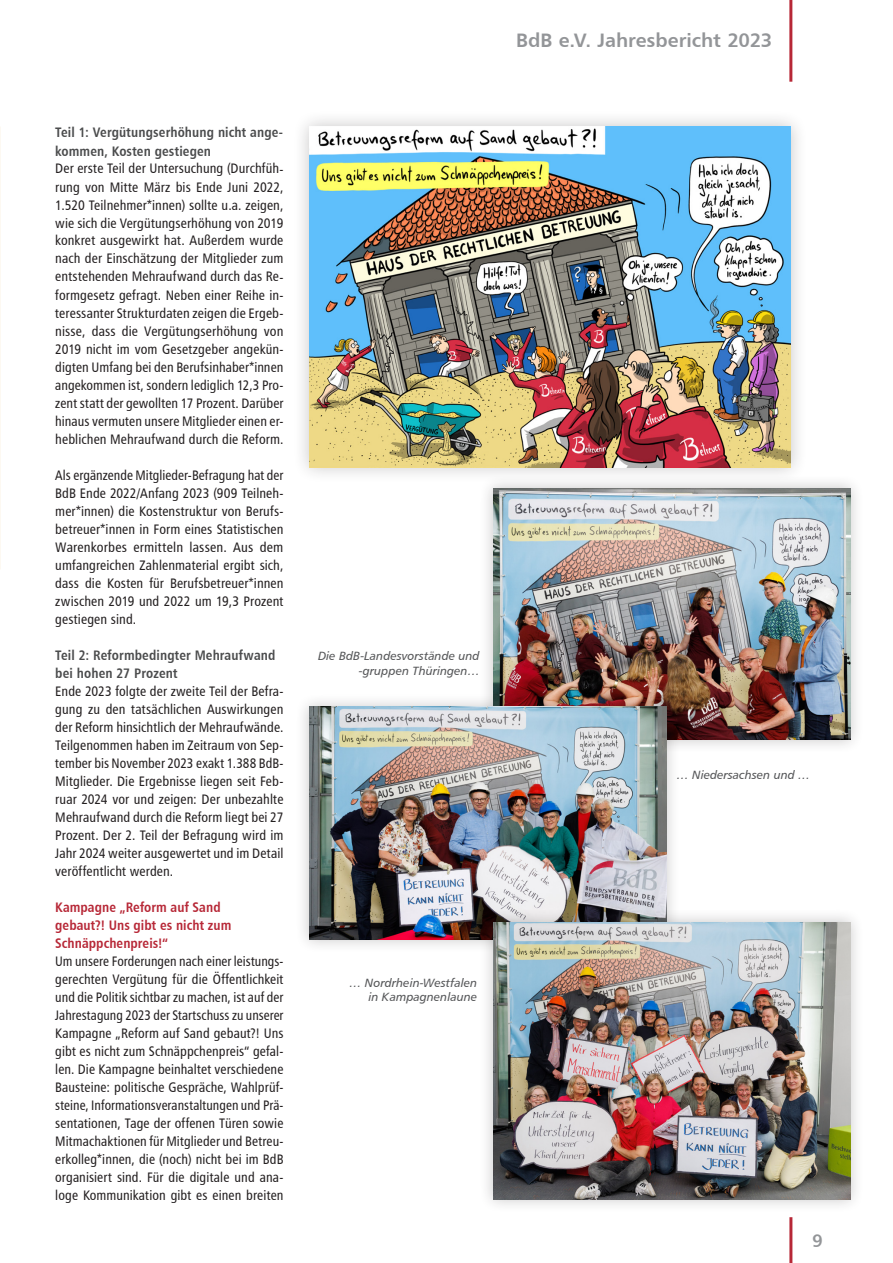
<style>
.page{position:relative;width:893px;height:1263px;background:#fff}
.page>*{position:absolute;margin:0;border:0;box-sizing:border-box;transform-origin:0 0}
.t1{font:19.5px "Humanist 777 BT Bold B";letter-spacing:-.005em;color:#939598}
.t2{font:18px "Humanist 777 BT Bold B";color:#939598}
.t3{font:13.8px/18px "Humanist 777 BT Roman Condensed B";letter-spacing:.005em;color:#231f20;text-align:justify}
.t4{font:13.8px/18px "Humanist 777 BT Bold Condensed B";letter-spacing:.01em;color:#4b4c4d}
.t5{font:13.8px/18px "Humanist 777 BT Bold Condensed B";letter-spacing:.005em;color:#b72837}
.t6{font:12px/14.4px "Humanist 777 BT Italic B";color:#57585a;text-align:right}
</style>
<div class="page">
<div style="left:292px;top:109px;width:516px;height:375px;background:#231f20;opacity:.25"></div>
<img style="left:309px;top:126px;width:482px;height:341px">
<div style="left:479px;top:474px;width:385px;height:280px;background:#231f20;opacity:.25"></div>
<img style="left:493px;top:488px;width:357px;height:252px">
<div style="left:295px;top:693px;width:385px;height:261px;background:#231f20;opacity:.25"></div>
<img style="left:309px;top:707px;width:357px;height:232px">
<div style="left:479px;top:908px;width:385px;height:306px;background:#231f20;opacity:.25"></div>
<img style="left:493px;top:922px;width:357px;height:277px">
<hr style="left:789px;top:1217px;width:3px;height:46px;background:#b72837">
<hr style="left:789px;top:0;width:3px;height:82px;background:#b72837">
<p class="t4" style="left:55px;top:123px;width:229px">Teil 1: Vergütungserhöhung nicht ange&shy;kommen, Kosten gestiegen</p>
<p class="t3" style="left:55px;top:159px;width:230px">Der erste Teil der Untersuchung (Durchfüh&shy;rung von Mitte März bis Ende Juni 2022, 1.520 Teilnehmer*innen) sollte u.a. zeigen, wie sich die Vergütungserhöhung von 2019 konkret ausgewirkt hat. Außerdem wurde nach der Einschätzung der Mitglieder zum entstehenden Mehraufwand durch das Re&shy;formgesetz gefragt. Neben einer Reihe in&shy;teressanter Strukturdaten zeigen die Ergeb&shy;nisse, dass die Vergütungserhöhung von 2019 nicht im vom Gesetzgeber angekün&shy;digten Umfang bei den Berufsinhaber*innen angekommen ist, sondern lediglich 12,3 Pro&shy;zent statt der gewollten 17 Prozent. Darüber hinaus vermuten unsere Mitglieder einen er&shy;heblichen Mehraufwand durch die Reform.</p>
<p class="t3" style="left:55px;top:465px;width:230px">Als ergänzende Mitglieder-Befragung hat der BdB Ende 2022/Anfang 2023 (909 Teilneh&shy;mer*innen) die Kostenstruktur von Berufs&shy;betreuer*innen in Form eines Statistischen Warenkorbes ermitteln lassen. Aus dem umfangreichen Zahlenmaterial ergibt sich, dass die Kosten für Berufsbetreuer*innen zwischen 2019 und 2022 um 19,3 Prozent gestiegen sind.</p>
<p class="t4" style="left:55px;top:645px;width:222px">Teil 2: Reformbedingter Mehraufwand bei hohen 27 Prozent</p>
<p class="t3" style="left:55px;top:681px;width:230px">Ende 2023 folgte der zweite Teil der Befra&shy;gung zu den tatsächlichen Auswirkungen der Reform hinsichtlich der Mehraufwände.<br>Teilgenommen haben im Zeitraum von Sep&shy;tember bis November 2023 exakt 1.388 BdB-Mitglieder. Die Ergebnisse liegen seit Feb&shy;ruar 2024 vor und zeigen: Der unbezahlte Mehraufwand durch die Reform liegt bei 27<br>Prozent. Der 2. Teil der Befragung wird im Jahr 2024 weiter ausgewertet und im Detail veröffentlicht werden.</p>
<p class="t5" style="left:55px;top:897px;width:178px">Kampagne „Reform auf Sand gebaut?! Uns gibt es nicht zum<br>Schnäppchenpreis!“</p>
<p class="t3" style="left:55px;top:951px;width:230px">Um unsere Forderungen nach einer leistungs&shy;gerechten Vergütung für die Öffentlichkeit und die Politik sichtbar zu machen, ist auf der Jahrestagung 2023 der Startschuss zu unserer Kampagne „Reform auf Sand gebaut?! Uns gibt es nicht zum Schnäppchenpreis“ gefal&shy;len. Die Kampagne beinhaltet verschiedene Bausteine: politische Gespräche, Wahlprüf&shy;steine, Informationsveranstaltungen und Prä&shy;sentationen, Tage der offenen Türen sowie Mitmachaktionen für Mitglieder und Betreu&shy;erkolleg*innen, die (noch) nicht bei im BdB organisiert sind. Für die digitale und ana&shy;loge Kommunikation gibt es einen breiten</p>
<p class="t6" style="left:318px;top:649px;width:163px">Die BdB-Landesvorstände und -gruppen Thüringen…</p>
<p class="t6" style="left:349px;top:975px;width:129px">… Nordrhein-Westfalen in Kampagnenlaune</p>
<h1 class="t1" style="left:516px;top:28px;width:258px">BdB e.V. Jahresbericht 2023</h1>
<p class="t6" style="left:677px;top:767px;width:135px">… Niedersachsen und …</p>
<h2 class="t2" style="left:812px;top:1229px;width:12px">9</h2>
</div>
